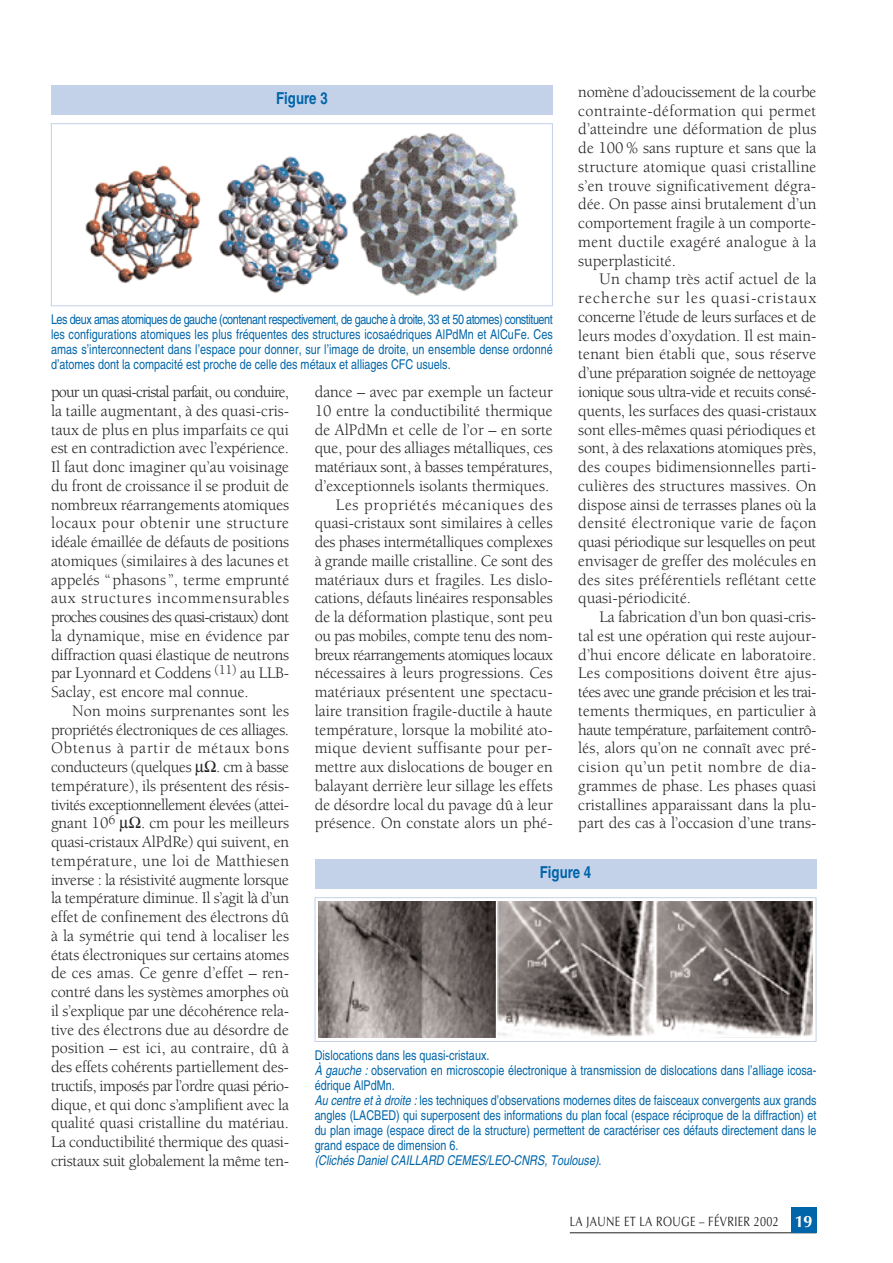
<style>
.page{position:relative;width:893px;height:1263px;background:#fff}
.page>*{position:absolute;margin:0;border:0;box-sizing:border-box;transform-origin:0 0}
.t1{font:16.5px/18.8px "Berkeley";color:#231f20;text-align:justify}
.t2{font:700 condensed 16.5px "Helvetica";color:#0065a9}
.t3{font:condensed 13.5px/15px "Helvetica";color:#0065a9;text-align:justify}
.t4{font:13.5px "Optima";letter-spacing:.035em;color:#231f20;scale:.8 1}
.s1{font-style:italic}
.s2{font-weight:700;font-size:16.5px;color:#fff}
</style>
<div class="page">
<hr style="left:570px;top:1232px;width:246px;height:1px;background:#231f20">
<div style="left:791px;top:1208px;width:25px;height:25px;background:#0065a9"></div>
<div style="left:51px;top:123px;width:502px;height:183px;border:1px solid #c3d1e9"></div>
<img style="left:85px;top:133px;width:434px;height:163px">
<div style="left:51px;top:85px;width:502px;height:30px;background:#c3d1e9"></div>
<div style="left:315px;top:897px;width:501px;height:145px;border:1px solid #c3d1e9"></div>
<img style="left:319px;top:901px;width:176px;height:136px">
<img style="left:497px;top:901px;width:315px;height:136px">
<div style="left:315px;top:859px;width:501px;height:30px;background:#c3d1e9"></div>
<p class="t1" style="left:578px;top:84px;width:240px">nomène d’adoucissement de la courbe contrainte-déformation qui permet d’atteindre une déformation de plus de 100% sans rupture et sans que la structure atomique quasi cristalline s’en trouve significativement dégra&shy;dée. On passe ainsi brutalement d’un comportement fragile à un comporte&shy;ment ductile exagéré analogue à la superplasticité.</p>
<p class="t1" style="left:578px;top:271px;width:240px;text-indent:21px">Un champ très actif actuel de la recherche sur les quasi-cristaux concerne l’étude de leurs surfaces et de leurs modes d’oxydation. Il est main&shy;tenant bien établi que, sous réserve d’une préparation soignée de nettoyage ionique sous ultra-vide et recuits consé&shy;quents, les surfaces des quasi-cristaux sont elles-mêmes quasi périodiques et sont, à des relaxations atomiques près, des coupes bidimensionnelles parti&shy;culières des structures massives. On dispose ainsi de terrasses planes où la densité électronique varie de façon quasi périodique sur lesquelles on peut envisager de greffer des molécules en des sites préférentiels reflétant cette quasi-périodicité.</p>
<p class="t1" style="left:578px;top:609px;width:240px;text-indent:21px">La fabrication d’un bon quasi-cris&shy;tal est une opération qui reste aujour&shy;d’hui encore délicate en laboratoire.<br>Les compositions doivent être ajus&shy;tées avec une grande précision et les trai&shy;tements thermiques, en particulier à haute température, parfaitement contrô&shy;lés, alors qu’on ne connaît avec pré&shy;cision qu’un petit nombre de dia&shy;grammes de phase. Les phases quasi cristallines apparaissant dans la plu&shy;part des cas à l’occasion d’une trans-</p>
<p class="t2" style="left:276px;top:92px;width:53px">Figure 3</p>
<p class="t3" style="left:51px;top:313px;width:503px">Les deux amas atomiques de gauche (contenant respectivement, de gauche à droite, 33 et 50 atomes) constituent les configurations atomiques les plus fréquentes des structures icosaédriques AlPdMn et AlCuFe. Ces amas s’interconnectent dans l’espace pour donner, sur l’image de droite, un ensemble dense ordonné d’atomes dont la compacité est proche de celle des métaux et alliages CFC usuels.</p>
<p class="t1" style="left:315px;top:384px;width:240px;text-align:right">dance – avec par exemple un facteur 10 entre la conductibilité thermique de AlPdMn et celle de l’or – en sorte que, pour des alliages métalliques, ces matériaux sont, à basses températures, d’exceptionnels isolants thermiques.<br>Les propriétés mécaniques des quasi-cristaux sont similaires à celles des phases intermétalliques complexes à grande maille cristalline. Ce sont des matériaux durs et fragiles. Les dislo&shy;cations, défauts linéaires responsables de la déformation plastique, sont peu ou pas mobiles, compte tenu des nom&shy;breux réarrangements atomiques locaux nécessaires à leurs progressions. Ces matériaux présentent une spectacu&shy;laire transition fragile-ductile à haute température, lorsque la mobilité ato&shy;mique devient suffisante pour per&shy;mettre aux dislocations de bouger en balayant derrière leur sillage les effets de désordre local du pavage dû à leur présence. On constate alors un phé-</p>
<p class="t1" style="left:51px;top:384px;width:240px">pour un quasi-cristal parfait, ou conduire, la taille augmentant, à des quasi-cris&shy;taux de plus en plus imparfaits ce qui est en contradiction avec l’expérience.<br>Il faut donc imaginer qu’au voisinage du front de croissance il se produit de nombreux réarrangements atomiques locaux pour obtenir une structure idéale émaillée de défauts de positions atomiques (similaires à des lacunes et appelés “ phasons ”, terme emprunté aux structures incommensurables proches cousines des quasi-cristaux) dont la dynamique, mise en évidence par diffraction quasi élastique de neutrons par Lyonnard et Coddens <sup>(11)</sup> au LLB-Saclay, est encore mal connue.</p>
<p class="t1" style="left:51px;top:703px;width:240px;text-indent:21px">Non moins surprenantes sont les propriétés électroniques de ces alliages.<br>Obtenus à partir de métaux bons conducteurs (quelques</p>
<p class="t1" style="left:51px;top:759px;width:240px;text-indent:165px">. cm à basse température), ils présentent des résis&shy;tivités exceptionnellement élevées (attei&shy;gnant 10<sup>6</sup></p>
<p class="t1" style="left:51px;top:815px;width:240px;text-indent:90px">. cm pour les meilleurs quasi-cristaux AlPdRe) qui suivent, en température, une loi de Matthiesen inverse : la résistivité augmente lorsque la température diminue. Il s’agit là d’un effet de confinement des électrons dû à la symétrie qui tend à localiser les états électroniques sur certains atomes de ces amas. Ce genre d’effet – ren&shy;contré dans les systèmes amorphes où il s’explique par une décohérence rela&shy;tive des électrons due au désordre de position – est ici, au contraire, dû à des effets cohérents partiellement des&shy;tructifs, imposés par l’ordre quasi pério&shy;dique, et qui donc s’amplifient avec la qualité quasi cristalline du matériau.<br>La conductibilité thermique des quasi&shy;cristaux suit globalement la même ten-</p>
<p class="t2" style="left:540px;top:866px;width:53px">Figure 4</p>
<p class="t3" style="left:315px;top:1049px;width:503px;text-align:left">Dislocations dans les quasi-cristaux.<br><span class="s1">À gauche :</span> observation en microscopie électronique à transmission de dislocations dans l’alliage icosa&shy;édrique AlPdMn.<br><span class="s1">Au centre et à droite :</span> les techniques d’observations modernes dites de faisceaux convergents aux grands angles (LACBED) qui superposent des informations du plan focal (espace réciproque de la diffraction) et du plan image (espace direct de la structure) permettent de caractériser ces défauts directement dans le grand espace de dimension 6.<br><span class="s1">(Clichés Daniel CAILLARD CEMES/LEO-CNRS, Toulouse)</span>.</p>
<p class="t4" style="left:570px;top:1216px;width:305px">LA JAUNE ET LA ROUGE – FÉVRIER 2002 <span class="s2">19</span></p>
</div>
